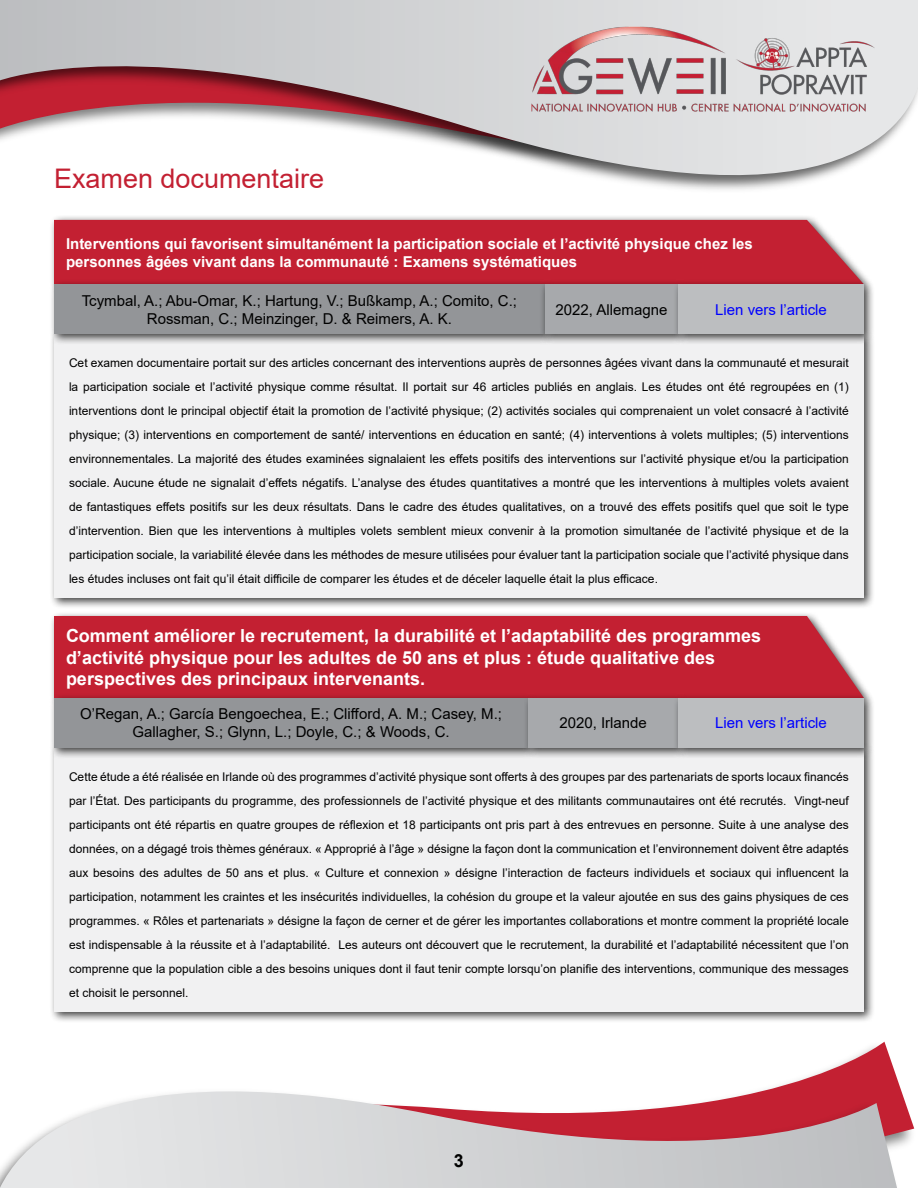
<style>
.page{position:relative;width:918px;height:1188px;background:#fff}
.page>*{position:absolute;margin:0;border:0;box-sizing:border-box;transform-origin:0 0}
.t1{font:27px "Arial";color:#c32032}
.t2{font:700 18px/21.6px "Arial";color:#fff}
.t3{font:700 18px "Arial";color:#000}
.t4{font:15px/18px "Arial";color:#000;text-align:center}
.t5{font:700 15px/18px "Arial";color:#fff}
.t6{font:15px "Arial";color:#00f}
.t7{font:12px/24px "Arial";color:#000;text-align:justify}
</style>
<div class="page">
<svg style="left:784px;top:1042px;width:130px;height:102px"></svg>
<img style="left:762px;top:1085px;width:142px;height:103px">
<svg style="left:0;top:1091px;width:876px;height:97px;background:#d7c1c4"></svg>
<svg style="left:0;top:0;width:918px;height:190px"></svg>
<img style="left:516px;top:13px;width:374px;height:112px">
<div style="left:49px;top:215px;width:825px;height:81px;background:#000;opacity:.75"></div>
<div style="left:54px;top:220px;width:810px;height:59px;background:#c32032"></div>
<div style="left:49px;top:329px;width:826px;height:280px;background:#000;opacity:.75"></div>
<div style="left:54px;top:334px;width:810px;height:264px;background:#f1f1f2"></div>
<div style="left:49px;top:279px;width:507px;height:67px;background:#000;opacity:.75"></div>
<div style="left:54px;top:284px;width:491px;height:50px;background:#939598"></div>
<div style="left:539px;top:279px;width:151px;height:67px;background:#000;opacity:.75"></div>
<div style="left:545px;top:284px;width:133px;height:50px;background:#a7a9ac"></div>
<div style="left:673px;top:279px;width:202px;height:67px;background:#000;opacity:.75"></div>
<div style="left:678px;top:284px;width:186px;height:50px;background:#bcbec0"></div>
<div style="left:49px;top:611px;width:825px;height:98px;background:#000;opacity:.75"></div>
<div style="left:54px;top:616px;width:810px;height:77px;background:#c32032"></div>
<div style="left:49px;top:743px;width:826px;height:280px;background:#000;opacity:.75"></div>
<div style="left:54px;top:748px;width:810px;height:264px;background:#f1f1f2"></div>
<div style="left:49px;top:693px;width:490px;height:66px;background:#000;opacity:.75"></div>
<div style="left:54px;top:698px;width:474px;height:50px;background:#939598"></div>
<div style="left:523px;top:693px;width:167px;height:66px;background:#000;opacity:.75"></div>
<div style="left:528px;top:698px;width:150px;height:50px;background:#a7a9ac"></div>
<div style="left:673px;top:693px;width:202px;height:66px;background:#000;opacity:.75"></div>
<div style="left:678px;top:698px;width:186px;height:50px;background:#bcbec0"></div>
<h1 class="t1" style="left:54px;top:160px;width:272px">Examen documentaire</h1>
<p class="t5" style="left:66px;top:235px;width:688px">Interventions qui favorisent simultanément la participation sociale et l’activité physique chez les personnes âgées vivant dans la communauté : Examens systématiques</p>
<p class="t4" style="left:82px;top:291px;width:437px">Tcymbal, A.; Abu-Omar, K.; Hartung, V.; Bußkamp, A.; Comito, C.;<br>Rossman, C.; Meinzinger, D. &amp; Reimers, A. K.</p>
<p class="t4" style="left:556px;top:300px;width:113px">2022, Allemagne</p>
<p class="t6" style="left:715px;top:299px;width:113px">Lien vers l’article</p>
<p class="t7" style="left:69px;top:351px;width:781px">Cet examen documentaire portait sur des articles concernant des interventions auprès de personnes âgées vivant dans la communauté et mesurait la participation sociale et l’activité physique comme résultat. Il portait sur 46 articles publiés en anglais. Les études ont été regroupées en (1) interventions dont le principal objectif était la promotion de l’activité physique; (2) activités sociales qui comprenaient un volet consacré à l’activité physique; (3) interventions en comportement de santé/ interventions en éducation en santé; (4) interventions à volets multiples; (5) interventions environnementales. La majorité des études examinées signalaient les effets positifs des interventions sur l’activité physique et/ou la participation sociale. Aucune étude ne signalait d’effets négatifs. L’analyse des études quantitatives a montré que les interventions à multiples volets avaient de fantastiques effets positifs sur les deux résultats. Dans le cadre des études qualitatives, on a trouvé des effets positifs quel que soit le type d’intervention. Bien que les interventions à multiples volets semblent mieux convenir à la promotion simultanée de l’activité physique et de la participation sociale, la variabilité élevée dans les méthodes de mesure utilisées pour évaluer tant la participation sociale que l’activité physique dans les études incluses ont fait qu’il était difficile de comparer les études et de déceler laquelle était la plus efficace.</p>
<h2 class="t2" style="left:66px;top:625px;width:697px">Comment améliorer le recrutement, la durabilité et l’adaptabilité des programmes d’activité physique pour les adultes de 50 ans et plus : étude qualitative des perspectives des principaux intervenants.</h2>
<p class="t4" style="left:80px;top:705px;width:424px">O’Regan, A.; García Bengoechea, E.; Clifford, A. M.; Casey, M.;<br>Gallagher, S.; Glynn, L.; Doyle, C.; &amp; Woods, C.</p>
<p class="t4" style="left:559px;top:714px;width:89px">2020, Irlande</p>
<p class="t6" style="left:715px;top:713px;width:113px">Lien vers l’article</p>
<p class="t7" style="left:69px;top:764px;width:781px">Cette étude a été réalisée en Irlande où des programmes d’activité physique sont offerts à des groupes par des partenariats de sports locaux financés par l’État. Des participants du programme, des professionnels de l’activité physique et des militants communautaires ont été recrutés. Vingt-neuf participants ont été répartis en quatre groupes de réflexion et 18 participants ont pris part à des entrevues en personne. Suite à une analyse des données, on a dégagé trois thèmes généraux. « Approprié à l’âge » désigne la façon dont la communication et l’environnement doivent être adaptés aux besoins des adultes de 50 ans et plus. « Culture et connexion » désigne l’interaction de facteurs individuels et sociaux qui influencent la participation, notamment les craintes et les insécurités individuelles, la cohésion du groupe et la valeur ajoutée en sus des gains physiques de ces programmes. « Rôles et partenariats » désigne la façon de cerner et de gérer les importantes collaborations et montre comment la propriété locale est indispensable à la réussite et à l’adaptabilité. Les auteurs ont découvert que le recrutement, la durabilité et l’adaptabilité nécessitent que l’on comprenne que la population cible a des besoins uniques dont il faut tenir compte lorsqu’on planifie des interventions, communique des messages et choisit le personnel.</p>
<h2 class="t3" style="left:454px;top:1148px;width:12px">3</h2>
</div>
